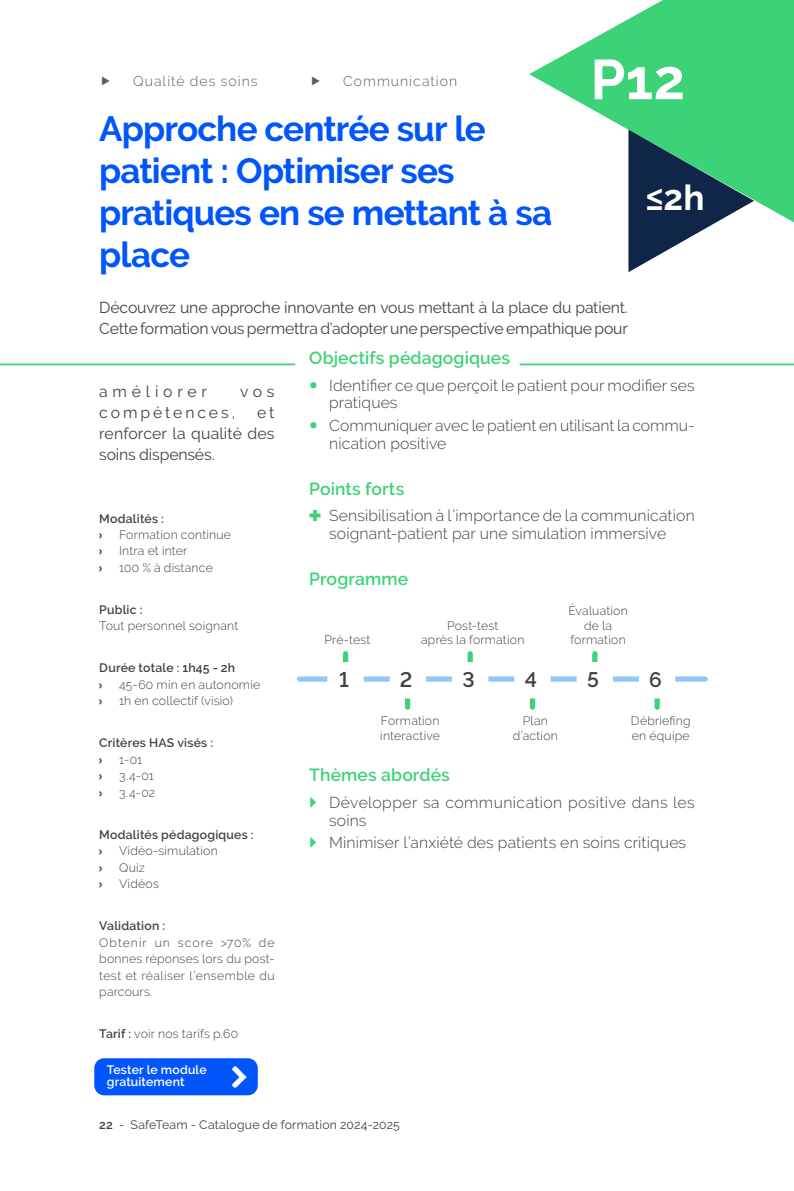
<style>
.page{position:relative;width:794px;height:1191px;background:#fff}
.page>*{position:absolute;margin:0;border:0;box-sizing:border-box;transform-origin:0 0}
.t1{font:700 56px "Raleway";color:#fff}
.t2{font:700 35px/42px "Raleway";letter-spacing:-.025em;color:#0056fb}
.t3{font:700 35px "Raleway";color:#fff}
.t4{font:600 21px "Raleway";color:#414248}
.t5{font:600 17.5px "Raleway";letter-spacing:.005em;color:#3cd278}
.t6{font:300 15.75px/17.8px "Raleway";letter-spacing:.01em;color:#414248}
.t7{font:15.75px/21px "Raleway";letter-spacing:-.01em;color:#414248;text-align:justify}
.t8{font:15.75px "Raleway";letter-spacing:.185em;color:#414248}
.t9{font:15.75px "Raleway";letter-spacing:.305em;color:#414248}
.t10{font:300 14px "Raleway";letter-spacing:.075em;color:#5f5d62}
.t11{font:300 12.25px/14.7px "Raleway";letter-spacing:.015em;color:#414248;text-align:center}
.t12{font:600 12.25px "Raleway";letter-spacing:.015em;color:#414248}
.t13{font:12.25px "Raleway";letter-spacing:.015em;color:#414248}
.t14{font:600 12.25px/12.2px "Raleway";letter-spacing:.01em;color:#fff}
.t15{font:700 12.25px "Quicksand";color:#414248}
.s1{font-family:"Arial";font-size:29.75px}
.s2{font-weight:600}
.s3{color:#3cd278}
</style>
<div class="page">
<svg style="left:529px;top:0;width:265px;height:222px;fill:#3cd278"></svg>
<svg style="left:628px;top:129px;width:126px;height:143px"></svg>
<hr style="left:0;top:363px;width:295px;height:2px;background:#3cd278">
<hr style="left:520px;top:363px;width:274px;height:2px;background:#3cd278">
<div style="left:343px;top:653px;width:5px;height:29px;background:#3cd278"></div>
<div style="left:467px;top:653px;width:6px;height:29px;background:#3cd278"></div>
<div style="left:530px;top:678px;width:5px;height:29px;background:#3cd278"></div>
<div style="left:405px;top:678px;width:5px;height:29px;background:#3cd278"></div>
<div style="left:592px;top:653px;width:5px;height:29px;background:#3cd278"></div>
<div style="left:654px;top:678px;width:6px;height:29px;background:#3cd278"></div>
<div style="left:299px;top:676px;width:406px;height:5px;background:#94c7f7"></div>
<div style="left:327px;top:662px;width:37px;height:36px;background:#fff;border-radius:50%"></div>
<div style="left:389px;top:662px;width:37px;height:36px;background:#fff;border-radius:50%"></div>
<div style="left:452px;top:662px;width:36px;height:36px;background:#fff;border-radius:50%"></div>
<div style="left:514px;top:662px;width:37px;height:36px;background:#fff;border-radius:50%"></div>
<div style="left:576px;top:662px;width:37px;height:36px;background:#fff;border-radius:50%"></div>
<div style="left:639px;top:662px;width:36px;height:36px;background:#fff;border-radius:50%"></div>
<div style="left:94px;top:1058px;width:164px;height:37px;background:#0056fb;border-radius:10px"></div>
<img style="left:232px;top:1067px;width:15px;height:20px">
<p class="t10" style="left:133px;top:73px;width:126px">Qualité des soins</p>
<p class="t10" style="left:343px;top:73px;width:116px">Communication</p>
<h1 class="t1" style="left:590px;top:48px;width:96px">P12</h1>
<h2 class="t2" style="left:99px;top:108px;width:454px">Approche centrée sur le patient : Optimiser ses pratiques en se mettant à sa place</h2>
<p class="t7" style="left:99px;top:297px;width:530px">Découvrez une approche innovante en vous mettant à la place du patient.<br>Cette formation vous permettra d’adopter une perspective empathique pour</p>
<h2 class="t3" style="left:646px;top:178px;width:60px"><span class="s1">≤</span>2h</h2>
<p class="t9" style="left:99px;top:382px;width:109px">améliorer</p>
<p class="t7" style="left:240px;top:380px;width:36px">vos</p>
<p class="t8" style="left:99px;top:403px;width:138px">compétences,</p>
<p class="t7" style="left:99px;top:401px;width:177px;text-indent:158px">et renforcer la qualité des soins dispensés.</p>
<p class="t12" style="left:99px;top:511px;width:66px">Modalités :</p>
<p class="t15" style="left:99px;top:524px;width:5px">›</p>
<p class="t11" style="left:119px;top:527px;width:113px">Formation continue</p>
<p class="t15" style="left:99px;top:541px;width:5px">›</p>
<p class="t11" style="left:119px;top:544px;width:70px">Intra et inter</p>
<p class="t15" style="left:99px;top:557px;width:5px">›</p>
<p class="t11" style="left:119px;top:560px;width:95px">100 % à distance</p>
<p class="t12" style="left:99px;top:602px;width:45px">Public :</p>
<p class="t11" style="left:99px;top:618px;width:141px">Tout personnel soignant</p>
<p class="t12" style="left:99px;top:661px;width:137px">Durée totale : 1h45 - 2h</p>
<p class="t15" style="left:99px;top:674px;width:5px">›</p>
<p class="t11" style="left:119px;top:677px;width:143px">45-60 min en autonomie</p>
<p class="t15" style="left:99px;top:691px;width:5px">›</p>
<p class="t11" style="left:119px;top:693px;width:115px">1h en collectif (visio)</p>
<p class="t12" style="left:99px;top:736px;width:115px">Critères HAS visés :</p>
<p class="t15" style="left:99px;top:749px;width:5px">›</p>
<p class="t11" style="left:119px;top:752px;width:25px">1-01</p>
<p class="t15" style="left:99px;top:765px;width:5px">›</p>
<p class="t11" style="left:119px;top:768px;width:36px">3.4-01</p>
<p class="t15" style="left:99px;top:782px;width:5px">›</p>
<p class="t11" style="left:119px;top:785px;width:38px">3.4-02</p>
<p class="t12" style="left:99px;top:827px;width:156px">Modalités pédagogiques :</p>
<p class="t15" style="left:99px;top:840px;width:5px">›</p>
<p class="t11" style="left:119px;top:843px;width:100px">Vidéo-simulation</p>
<p class="t15" style="left:99px;top:857px;width:5px">›</p>
<p class="t11" style="left:119px;top:860px;width:27px">Quiz</p>
<p class="t15" style="left:99px;top:873px;width:5px">›</p>
<p class="t11" style="left:119px;top:876px;width:41px">Vidéos</p>
<p class="t12" style="left:99px;top:918px;width:67px">Validation :</p>
<p class="t11" style="left:99px;top:934px;width:177px;line-height:16.4px;text-align:justify">Obtenir un score &gt;70% de bonnes réponses lors du post&shy;test et réaliser l’ensemble du parcours.</p>
<p class="t11" style="left:99px;top:1026px;width:141px"><span class="s2">Tarif :</span> voir nos tarifs p.60</p>
<p class="t14" style="left:107px;top:1063px;width:101px">Tester le module gratuitement</p>
<h3 class="t5" style="left:309px;top:348px;width:202px">Objectifs pédagogiques</h3>
<p class="t6" style="left:329px;top:376px;width:367px">Identifier ce que perçoit le patient pour modifier ses pratiques</p>
<p class="t6" style="left:329px;top:417px;width:367px">Communiquer avec le patient en utilisant la commu&shy;nication positive</p>
<h3 class="t5" style="left:309px;top:479px;width:97px">Points forts</h3>
<p class="t6" style="left:309px;top:507px;width:387px;text-align:center"><span class="s3">✚</span> Sensibilisation à l’importance de la communication soignant-patient par une simulation immersive</p>
<h3 class="t5" style="left:309px;top:569px;width:100px">Programme</h3>
<p class="t11" style="left:324px;top:632px;width:47px">Pré-test</p>
<p class="t11" style="left:421px;top:618px;width:105px">Post-test<br>après la formation</p>
<p class="t11" style="left:568px;top:603px;width:61px">Évaluation de la formation</p>
<h3 class="t4" style="left:339px;top:667px;width:11px">1</h3>
<h3 class="t4" style="left:400px;top:667px;width:14px">2</h3>
<h3 class="t4" style="left:462px;top:667px;width:14px">3</h3>
<h3 class="t4" style="left:525px;top:667px;width:14px">4</h3>
<h3 class="t4" style="left:587px;top:667px;width:13px">5</h3>
<h3 class="t4" style="left:649px;top:667px;width:14px">6</h3>
<p class="t11" style="left:631px;top:713px;width:61px;text-align:left">Débriefing en équipe</p>
<p class="t11" style="left:380px;top:713px;width:61px;text-align:left">Formation interactive</p>
<p class="t11" style="left:513px;top:713px;width:46px">Plan d’action</p>
<h3 class="t5" style="left:309px;top:765px;width:142px">Thèmes abordés</h3>
<p class="t6" style="left:329px;top:793px;width:367px">Développer sa communication positive dans les soins</p>
<p class="t6" style="left:329px;top:833px;width:358px">Minimiser l’anxiété des patients en soins critiques</p>
<p class="t13" style="left:99px;top:1117px;width:302px"><span class="s2">22</span> - SafeTeam - Catalogue de formation 2024-2025</p>
</div>
